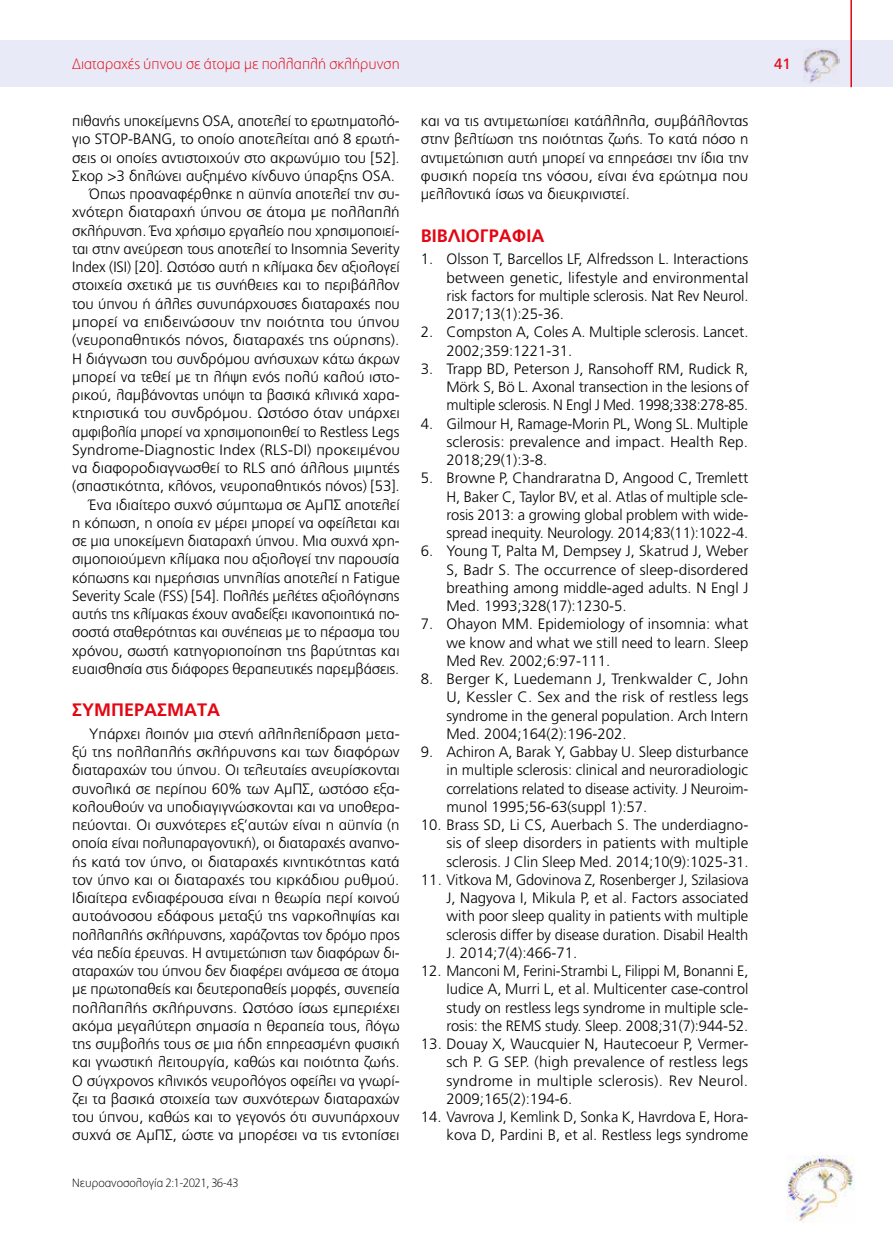
<style>
.page{position:relative;width:893px;height:1234px;background:#fff}
.page>*{position:absolute;margin:0;border:0;box-sizing:border-box;transform-origin:0 0}
.t1{font:700 18px "PF Catalog";color:#e30613}
.t2{font:300 15px/18.3px "PF Catalog";color:#000;text-align:justify}
.t3{font:100 15px "PF Catalog";color:#e30613}
.t4{font:15px "PF Catalog";color:#e30613}
.t5{font:100 12px "PF Catalog";color:#000}
</style>
<div class="page">
<div style="left:0;top:40px;width:893px;height:47px;background:#e9eaf7"></div>
<img style="left:804px;top:48px;width:36px;height:36px">
<hr style="left:850px;top:0;width:2px;height:87px;background:#e30613">
<img style="left:787px;top:1155px;width:67px;height:66px">
<p class="t3" style="left:72px;top:57px;width:329px">Διαταραχές ύπνου σε άτομα με πολλαπλή σκλήρυνση</p>
<p class="t2" style="left:72px;top:112px;width:329px">πιθανής υποκείμενης OSA, αποτελεί το ερωτηματολό-</p>
<p class="t2" style="left:72px;top:130px;width:329px">γιο STOP-BANG, το οποίο αποτελείται από 8 ερωτή-</p>
<p class="t2" style="left:72px;top:148px;width:329px">σεις οι οποίες αντιστοιχούν στο ακρωνύμιο του [52].</p>
<p class="t2" style="left:72px;top:167px;width:324px">Σκορ &gt;3 δηλώνει αυξημένο κίνδυνο ύπαρξης OSA.</p>
<p class="t2" style="left:89px;top:185px;width:312px">Όπως προαναφέρθηκε η αϋπνία αποτελεί την συ-</p>
<p class="t2" style="left:72px;top:203px;width:329px">χνότερη διαταραχή ύπνου σε άτομα με πολλαπλή</p>
<p class="t2" style="left:72px;top:221px;width:329px">σκλήρυνση. Ένα χρήσιμο εργαλείο που χρησιμοποιεί-</p>
<p class="t2" style="left:72px;top:240px;width:329px">ται στην ανεύρεση τους αποτελεί το Insomnia Severity</p>
<p class="t2" style="left:72px;top:258px;width:329px">Index (ISI) [20]. Ωστόσο αυτή η κλίμακα δεν αξιολογεί</p>
<p class="t2" style="left:72px;top:276px;width:329px">στοιχεία σχετικά με τις συνήθειες και το περιβάλλον</p>
<p class="t2" style="left:72px;top:294px;width:329px">του ύπνου ή άλλες συνυπάρχουσες διαταραχές που</p>
<p class="t2" style="left:72px;top:313px;width:329px">μπορεί να επιδεινώσουν την ποιότητα του ύπνου</p>
<p class="t2" style="left:72px;top:331px;width:329px">(νευροπαθητικός πόνος, διαταραχές της ούρησης).</p>
<p class="t2" style="left:72px;top:349px;width:329px">Η διάγνωση του συνδρόμου ανήσυχων κάτω άκρων</p>
<p class="t2" style="left:72px;top:367px;width:329px">μπορεί να τεθεί με τη λήψη ενός πολύ καλού ιστο-</p>
<p class="t2" style="left:72px;top:386px;width:329px">ρικού, λαμβάνοντας υπόψη τα βασικά κλινικά χαρα-</p>
<p class="t2" style="left:72px;top:404px;width:329px">κτηριστικά του συνδρόμου. Ωστόσο όταν υπάρχει</p>
<p class="t2" style="left:72px;top:422px;width:329px">αμφιβολία μπορεί να χρησιμοποιηθεί το Restless Legs</p>
<p class="t2" style="left:72px;top:440px;width:329px">Syndrome-Diagnostic Index (RLS-DI) προκειμένου</p>
<p class="t2" style="left:72px;top:459px;width:329px">να διαφοροδιαγνωσθεί το RLS από άλλους μιμητές</p>
<p class="t2" style="left:72px;top:477px;width:329px">(σπαστικότητα, κλόνος, νευροπαθητικός πόνος) [53].</p>
<p class="t2" style="left:89px;top:495px;width:312px">Ένα ιδιαίτερο συχνό σύμπτωμα σε ΑμΠΣ αποτελεί</p>
<p class="t2" style="left:72px;top:513px;width:329px">η κόπωση, η οποία εν μέρει μπορεί να οφείλεται και</p>
<p class="t2" style="left:72px;top:532px;width:329px">σε μια υποκείμενη διαταραχή ύπνου. Μια συχνά χρη-</p>
<p class="t2" style="left:72px;top:550px;width:329px">σιμοποιούμενη κλίμακα που αξιολογεί την παρουσία</p>
<p class="t2" style="left:72px;top:568px;width:329px">κόπωσης και ημερήσιας υπνηλίας αποτελεί η Fatigue</p>
<p class="t2" style="left:72px;top:586px;width:329px">Severity Scale (FSS) [54]. Πολλές μελέτες αξιολόγησης</p>
<p class="t2" style="left:72px;top:604px;width:329px">αυτής της κλίμακας έχουν αναδείξει ικανοποιητικά πο-</p>
<p class="t2" style="left:72px;top:623px;width:329px">σοστά σταθερότητας και συνέπειας με το πέρασμα του</p>
<p class="t2" style="left:72px;top:641px;width:329px">χρόνου, σωστή κατηγοριοποίηση της βαρύτητας και</p>
<p class="t2" style="left:72px;top:659px;width:329px">ευαισθησία στις διάφορες θεραπευτικές παρεμβάσεις.</p>
<p class="t1" style="left:72px;top:699px;width:150px">ΣΥΜΠΕΡΑΣΜΑΤΑ</p>
<p class="t2" style="left:72px;top:724px;width:329px;text-indent:17px">Υπάρχει λοιπόν μια στενή αλληλεπίδραση μετα&shy;ξύ της πολλαπλής σκλήρυνσης και των διαφόρων διαταραχών του ύπνου. Οι τελευταίες ανευρίσκονται συνολικά σε περίπου 60% των ΑμΠΣ, ωστόσο εξα&shy;κολουθούν να υποδιαγιγνώσκονται και να υποθερα&shy;πεύονται. Οι συχνότερες εξ’αυτών είναι η αϋπνία (η οποία είναι πολυπαραγοντική), οι διαταραχές αναπνο&shy;ής κατά τον ύπνο, οι διαταραχές κινητικότητας κατά τον ύπνο και οι διαταραχές του κιρκάδιου ρυθμού.<br>Ιδιαίτερα ενδιαφέρουσα είναι η θεωρία περί κοινού αυτοάνοσου εδάφους μεταξύ της ναρκοληψίας και πολλαπλής σκλήρυνσης, χαράζοντας τον δρόμο προς νέα πεδία έρευνας. Η αντιμετώπιση των διαφόρων δι&shy;αταραχών του ύπνου δεν διαφέρει ανάμεσα σε άτομα με πρωτοπαθείς και δευτεροπαθείς μορφές, συνεπεία πολλαπλής σκλήρυνσης. Ωστόσο ίσως εμπεριέχει ακόμα μεγαλύτερη σημασία η θεραπεία τους, λόγω της συμβολής τους σε μια ήδη επηρεασμένη φυσική και γνωστική λειτουργία, καθώς και ποιότητα ζωής.<br>Ο σύγχρονος κλινικός νευρολόγος οφείλει να γνωρί&shy;ζει τα βασικά στοιχεία των συχνότερων διαταραχών του ύπνου, καθώς και το γεγονός ότι συνυπάρχουν συχνά σε ΑμΠΣ, ώστε να μπορέσει να τις εντοπίσει</p>
<p class="t5" style="left:72px;top:1175px;width:168px">Νευροανοσολογία 2:1-2021, 36-43</p>
<p class="t2" style="left:421px;top:112px;width:329px">και να τις αντιμετωπίσει κατάλληλα, συμβάλλοντας στην βελτίωση της ποιότητας ζωής. Το κατά πόσο η αντιμετώπιση αυτή μπορεί να επηρεάσει την ίδια την φυσική πορεία της νόσου, είναι ένα ερώτημα που μελλοντικά ίσως να διευκρινιστεί.</p>
<p class="t1" style="left:421px;top:225px;width:125px">ΒΙΒΛΙΟΓΡΑΦΙΑ</p>
<p class="t2" style="left:446px;top:250px;width:304px;text-indent:-26px">1. Olsson T, Barcellos LF, Alfredsson L. Interactions between genetic, lifestyle and environmental risk factors for multiple sclerosis. Nat Rev Neurol.<br>2017;13(1):25-36.</p>
<p class="t2" style="left:446px;top:323px;width:304px;text-indent:-26px">2. Compston A, Coles A. Multiple sclerosis. Lancet.<br>2002;359:1221-31.</p>
<p class="t2" style="left:446px;top:359px;width:304px;text-indent:-26px">3. Trapp BD, Peterson J, Ransohoff RM, Rudick R, Mörk S, Bö L. Axonal transection in the lesions of multiple sclerosis. N Engl J Med. 1998;338:278-85.</p>
<p class="t2" style="left:446px;top:414px;width:303px;text-indent:-26px">4. Gilmour H, Ramage-Morin PL, Wong SL. Multiple sclerosis: prevalence and impact. Health Rep.<br>2018;29(1):3-8.</p>
<p class="t2" style="left:446px;top:469px;width:304px;text-indent:-26px">5. Browne P, Chandraratna D, Angood C, Tremlett H, Baker C, Taylor BV, et al. Atlas of multiple scle&shy;rosis 2013: a growing global problem with wide&shy;spread inequity. Neurology. 2014;83(11):1022-4.</p>
<p class="t2" style="left:446px;top:542px;width:303px;text-indent:-26px">6. Young T, Palta M, Dempsey J, Skatrud J, Weber S, Badr S. The occurrence of sleep-disordered breathing among middle-aged adults. N Engl J Med. 1993;328(17):1230-5.</p>
<p class="t2" style="left:446px;top:615px;width:303px;text-indent:-26px">7. Ohayon MM. Epidemiology of insomnia: what we know and what we still need to learn. Sleep Med Rev. 2002;6:97-111.</p>
<p class="t2" style="left:446px;top:669px;width:304px;text-indent:-26px">8. Berger K, Luedemann J, Trenkwalder C, John U, Kessler C. Sex and the risk of restless legs syndrome in the general population. Arch Intern Med. 2004;164(2):196-202.</p>
<p class="t2" style="left:446px;top:742px;width:303px;text-indent:-26px">9. Achiron A, Barak Y, Gabbay U. Sleep disturbance in multiple sclerosis: clinical and neuroradiologic correlations related to disease activity. J Neuroim&shy;munol 1995;56-63(suppl 1):57.</p>
<p class="t2" style="left:446px;top:815px;width:304px;text-indent:-26px">10. Brass SD, Li CS, Auerbach S. The underdiagno&shy;sis of sleep disorders in patients with multiple sclerosis. J Clin Sleep Med. 2014;10(9):1025-31.</p>
<p class="t2" style="left:446px;top:870px;width:304px;text-indent:-26px">11. Vitkova M, Gdovinova Z, Rosenberger J, Szilasiova J, Nagyova I, Mikula P, et al. Factors associated with poor sleep quality in patients with multiple sclerosis differ by disease duration. Disabil Health J. 2014;7(4):466-71.</p>
<p class="t2" style="left:446px;top:961px;width:303px;text-indent:-26px">12. Manconi M, Ferini-Strambi L, Filippi M, Bonanni E, Iudice A, Murri L, et al. Multicenter case-control study on restless legs syndrome in multiple scle&shy;rosis: the REMS study. Sleep. 2008;31(7):944-52.</p>
<p class="t2" style="left:446px;top:1034px;width:303px;text-indent:-26px">13. Douay X, Waucquier N, Hautecoeur P, Vermer&shy;sch P. G SEP. (high prevalence of restless legs syndrome in multiple sclerosis). Rev Neurol.<br>2009;165(2):194-6.</p>
<p class="t2" style="left:421px;top:1107px;width:329px;text-align:right">14. Vavrova J, Kemlink D, Sonka K, Havrdova E, Hora&shy;kova D, Pardini B, et al. Restless legs syndrome</p>
<p class="t4" style="left:774px;top:56px;width:18px">41</p>
</div>
